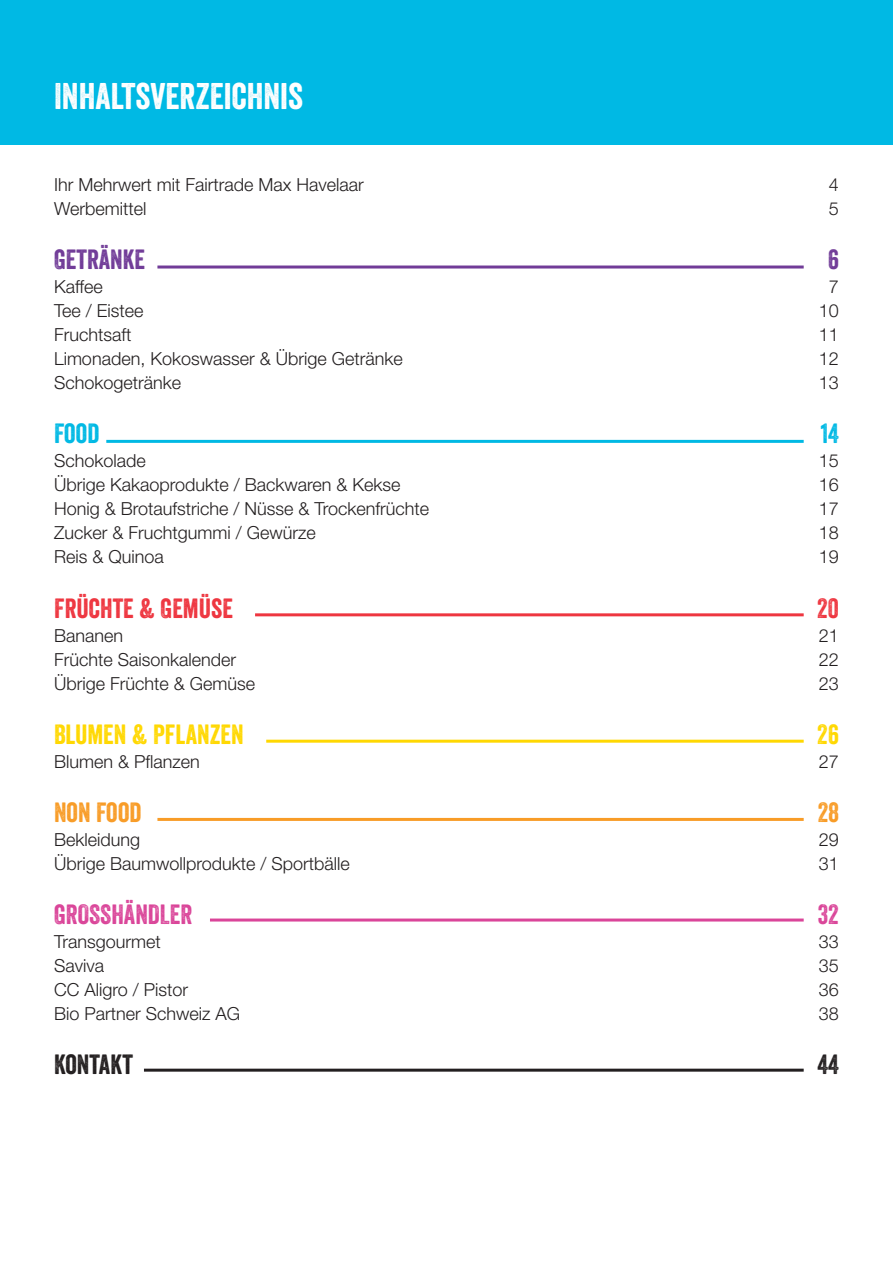
<style>
.page{position:relative;width:893px;height:1263px;background:#fff}
.page>*{position:absolute;margin:0;border:0;box-sizing:border-box;transform-origin:0 0}
.t1{font:36px "Veneer";color:#fff}
.t2{font:27px "Veneer";color:#ffd801}
.t3{font:27px "Veneer";color:#ee3640}
.t4{font:27px "Veneer";color:#da4599}
.t5{font:27px "Veneer";color:#713c98}
.t6{font:27px "Veneer";color:#f89c27}
.t7{font:27px "Veneer";color:#231f20}
.t8{font:27px "Veneer";color:#00b9e4}
.t9{font:300 18px "Helvetica Neue LT Std";color:#231f20}
</style>
<div class="page">
<div style="left:0;top:0;width:893px;height:145px;background:#00b9e4"></div>
<hr style="left:157px;top:265px;width:647px;height:3px;background:#713c98">
<hr style="left:106px;top:440px;width:698px;height:3px;background:#00b9e4">
<hr style="left:255px;top:613px;width:549px;height:3px;background:#ee3640">
<hr style="left:266px;top:740px;width:538px;height:3px;background:#ffd801">
<hr style="left:157px;top:818px;width:647px;height:3px;background:#f89c27">
<hr style="left:144px;top:1069px;width:660px;height:3px;background:#231f20">
<hr style="left:210px;top:918px;width:594px;height:3px;background:#da4599">
<h1 class="t1" style="left:54px;top:74px;width:250px">INHALTSVERZEICHNIS</h1>
<p class="t9" style="left:54px;top:174px;width:311px">Ihr Mehrwert mit Fairtrade Max Havelaar</p>
<p class="t9" style="left:829px;top:174px;width:12px">4</p>
<p class="t9" style="left:54px;top:198px;width:94px">Werbemittel</p>
<p class="t9" style="left:829px;top:198px;width:12px">5</p>
<h2 class="t5" style="left:54px;top:243px;width:93px">GETRÄNKE</h2>
<h2 class="t5" style="left:828px;top:243px;width:12px">6</h2>
<p class="t9" style="left:54px;top:276px;width:50px">Kaffee</p>
<p class="t9" style="left:829px;top:276px;width:12px">7</p>
<p class="t9" style="left:54px;top:300px;width:91px">Tee / Eistee</p>
<p class="t9" style="left:819px;top:300px;width:22px">10</p>
<p class="t9" style="left:54px;top:324px;width:79px">Fruchtsaft</p>
<p class="t9" style="left:819px;top:324px;width:22px">11</p>
<p class="t9" style="left:54px;top:348px;width:350px">Limonaden, Kokoswasser &amp; Übrige Getränke</p>
<p class="t9" style="left:819px;top:348px;width:22px">12</p>
<p class="t9" style="left:54px;top:372px;width:129px">Schokogetränke</p>
<p class="t9" style="left:819px;top:372px;width:22px">13</p>
<h2 class="t8" style="left:54px;top:417px;width:47px">FOOD</h2>
<h2 class="t8" style="left:821px;top:417px;width:20px">14</h2>
<p class="t9" style="left:54px;top:450px;width:93px">Schokolade</p>
<p class="t9" style="left:819px;top:450px;width:22px">15</p>
<p class="t9" style="left:54px;top:474px;width:348px">Übrige Kakaoprodukte / Backwaren &amp; Kekse</p>
<p class="t9" style="left:819px;top:474px;width:22px">16</p>
<p class="t9" style="left:54px;top:498px;width:377px">Honig &amp; Brotaufstriche / Nüsse &amp; Trockenfrüchte</p>
<p class="t9" style="left:819px;top:498px;width:22px">17</p>
<p class="t9" style="left:54px;top:522px;width:263px">Zucker &amp; Fruchtgummi / Gewürze</p>
<p class="t9" style="left:819px;top:522px;width:22px">18</p>
<p class="t9" style="left:54px;top:546px;width:111px">Reis &amp; Quinoa</p>
<p class="t9" style="left:819px;top:546px;width:22px">19</p>
<h2 class="t3" style="left:54px;top:591px;width:180px">FRÜCHTE &amp; GEMÜSE</h2>
<h2 class="t3" style="left:817px;top:591px;width:23px">20</h2>
<p class="t9" style="left:54px;top:624px;width:71px">Bananen</p>
<p class="t9" style="left:819px;top:624px;width:22px">21</p>
<p class="t9" style="left:54px;top:648px;width:184px">Früchte Saisonkalender</p>
<p class="t9" style="left:819px;top:648px;width:22px">22</p>
<p class="t9" style="left:54px;top:672px;width:203px">Übrige Früchte &amp; Gemüse</p>
<p class="t9" style="left:819px;top:672px;width:22px">23</p>
<h2 class="t2" style="left:54px;top:717px;width:191px">BLUMEN &amp; PFLANZEN</h2>
<h2 class="t2" style="left:817px;top:717px;width:23px">26</h2>
<p class="t9" style="left:54px;top:750px;width:147px">Blumen &amp; Pflanzen</p>
<p class="t9" style="left:819px;top:750px;width:22px">27</p>
<h2 class="t6" style="left:54px;top:795px;width:89px">NON FOOD</h2>
<h2 class="t6" style="left:818px;top:795px;width:23px">28</h2>
<p class="t9" style="left:54px;top:828px;width:88px">Bekleidung</p>
<p class="t9" style="left:819px;top:828px;width:22px">29</p>
<p class="t9" style="left:54px;top:852px;width:297px">Übrige Baumwollprodukte / Sportbälle</p>
<p class="t9" style="left:819px;top:852px;width:22px">31</p>
<h2 class="t4" style="left:54px;top:897px;width:140px">GROSSHÄNDLER</h2>
<h2 class="t4" style="left:818px;top:897px;width:23px">32</h2>
<p class="t9" style="left:54px;top:930px;width:108px">Transgourmet</p>
<p class="t9" style="left:819px;top:930px;width:22px">33</p>
<p class="t9" style="left:54px;top:954px;width:52px">Saviva</p>
<p class="t9" style="left:819px;top:954px;width:22px">35</p>
<p class="t9" style="left:54px;top:978px;width:136px">CC Aligro / Pistor</p>
<p class="t9" style="left:819px;top:978px;width:22px">36</p>
<p class="t9" style="left:54px;top:1002px;width:188px">Bio Partner Schweiz AG</p>
<p class="t9" style="left:819px;top:1002px;width:22px">38</p>
<h2 class="t7" style="left:54px;top:1047px;width:80px">KONTAKT</h2>
<h2 class="t7" style="left:817px;top:1047px;width:23px">44</h2>
</div>
